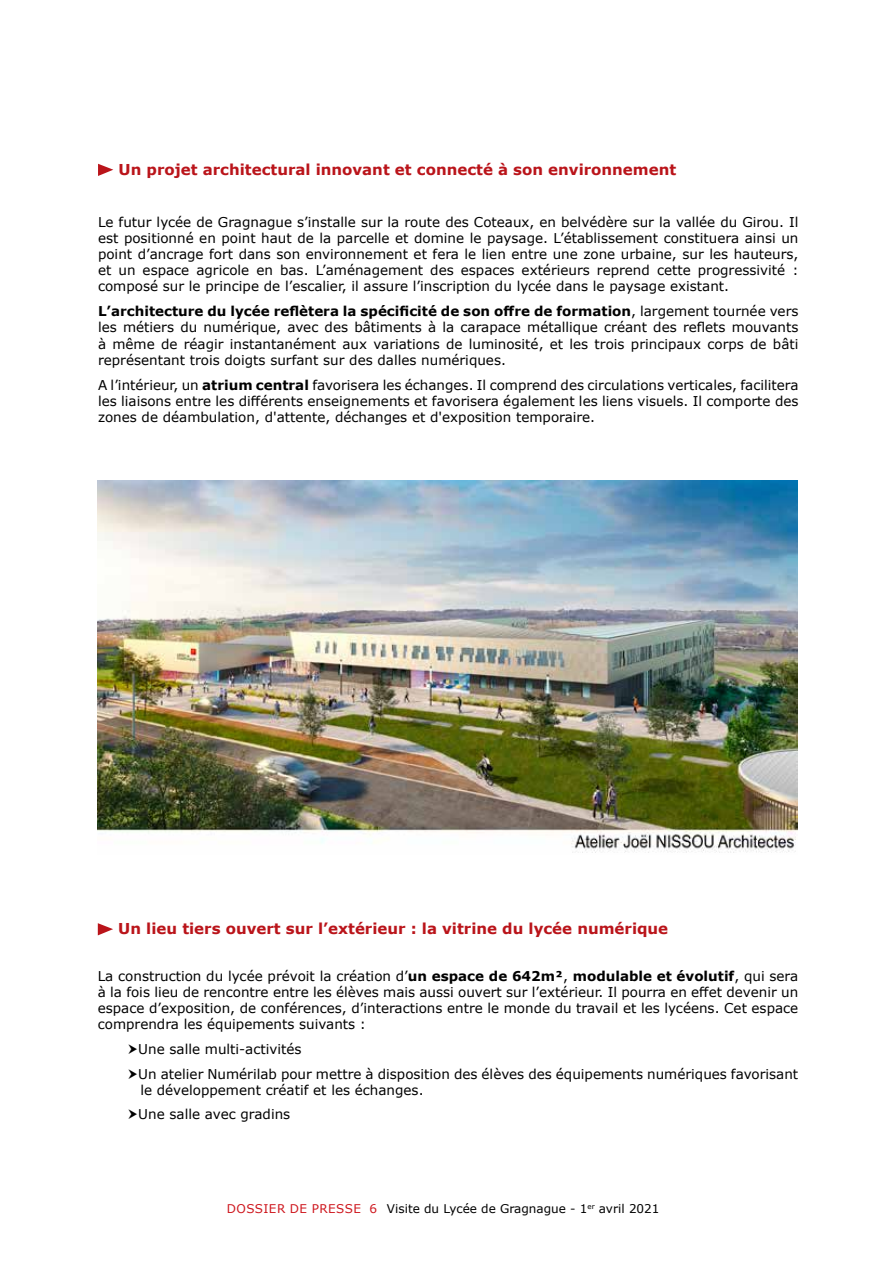
<style>
.page{position:relative;width:893px;height:1263px;background:#fff}
.page>*{position:absolute;margin:0;border:0;box-sizing:border-box;transform-origin:0 0}
.t1{font:700 15px "Verdana";color:#ba141a}
.t2{font:13.5px/16.2px "Verdana";color:#000;text-align:justify}
.t3{font:12px "Verdana";color:#000}
.s1{font-weight:700}
.s2{color:#ce171e}
</style>
<div class="page">
<svg style="left:98px;top:164px;width:15px;height:12px"></svg>
<svg style="left:98px;top:923px;width:15px;height:12px"></svg>
<img style="left:98px;top:480px;width:699px;height:373px">
<p class="t1" style="left:119px;top:158px;width:559px">Un projet architectural innovant et connecté à son environnement</p>
<p class="t2" style="left:98px;top:213px;width:702px">Le futur lycée de Gragnague s’installe sur la route des Coteaux, en belvédère sur la vallée du Girou. Il est positionné en point haut de la parcelle et domine le paysage. L’établissement constituera ainsi un point d’ancrage fort dans son environnement et fera le lien entre une zone urbaine, sur les hauteurs, et un espace agricole en bas. L’aménagement des espaces extérieurs reprend cette progressivité : composé sur le principe de l’escalier, il assure l’inscription du lycée dans le paysage existant.</p>
<p class="t2" style="left:98px;top:303px;width:702px"><span class="s1">L’architecture du lycée reflètera la spécificité de son offre de formation</span>, largement tournée vers les métiers du numérique, avec des bâtiments à la carapace métallique créant des reflets mouvants à même de réagir instantanément aux variations de luminosité, et les trois principaux corps de bâti représentant trois doigts surfant sur des dalles numériques.</p>
<p class="t2" style="left:98px;top:376px;width:702px">A l’intérieur, un <span class="s1">atrium central</span> favorisera les échanges. Il comprend des circulations verticales, facilitera les liaisons entre les différents enseignements et favorisera également les liens visuels. Il comporte des zones de déambulation, d'attente, déchanges et d'exposition temporaire.</p>
<p class="t1" style="left:118px;top:918px;width:551px">Un lieu tiers ouvert sur l’extérieur : la vitrine du lycée numérique</p>
<p class="t2" style="left:98px;top:967px;width:702px">La construction du lycée prévoit la création d’<span class="s1">un espace de 642m²</span>, <span class="s1">modulable et évolutif</span>, qui sera à la fois lieu de rencontre entre les élèves mais aussi ouvert sur l’extérieur. Il pourra en effet devenir un espace d’exposition, de conférences, d’interactions entre le monde du travail et les lycéens. Cet espace comprendra les équipements suivants :</p>
<p class="t2" style="left:138px;top:1036px;width:661px;line-height:24.8px">Une salle multi-activités<br>Un atelier Numérilab pour mettre à disposition des élèves des équipements numériques favorisant</p>
<p class="t2" style="left:138px;top:1077px;width:287px;line-height:24.8px">le développement créatif et les échanges.<br>Une salle avec gradins</p>
<p class="t3" style="left:227px;top:1201px;width:434px"><span class="s2">DOSSIER DE PRESSE 6</span> Visite du Lycée de Gragnague - 1<sup>er</sup> avril 2021</p>
</div>
